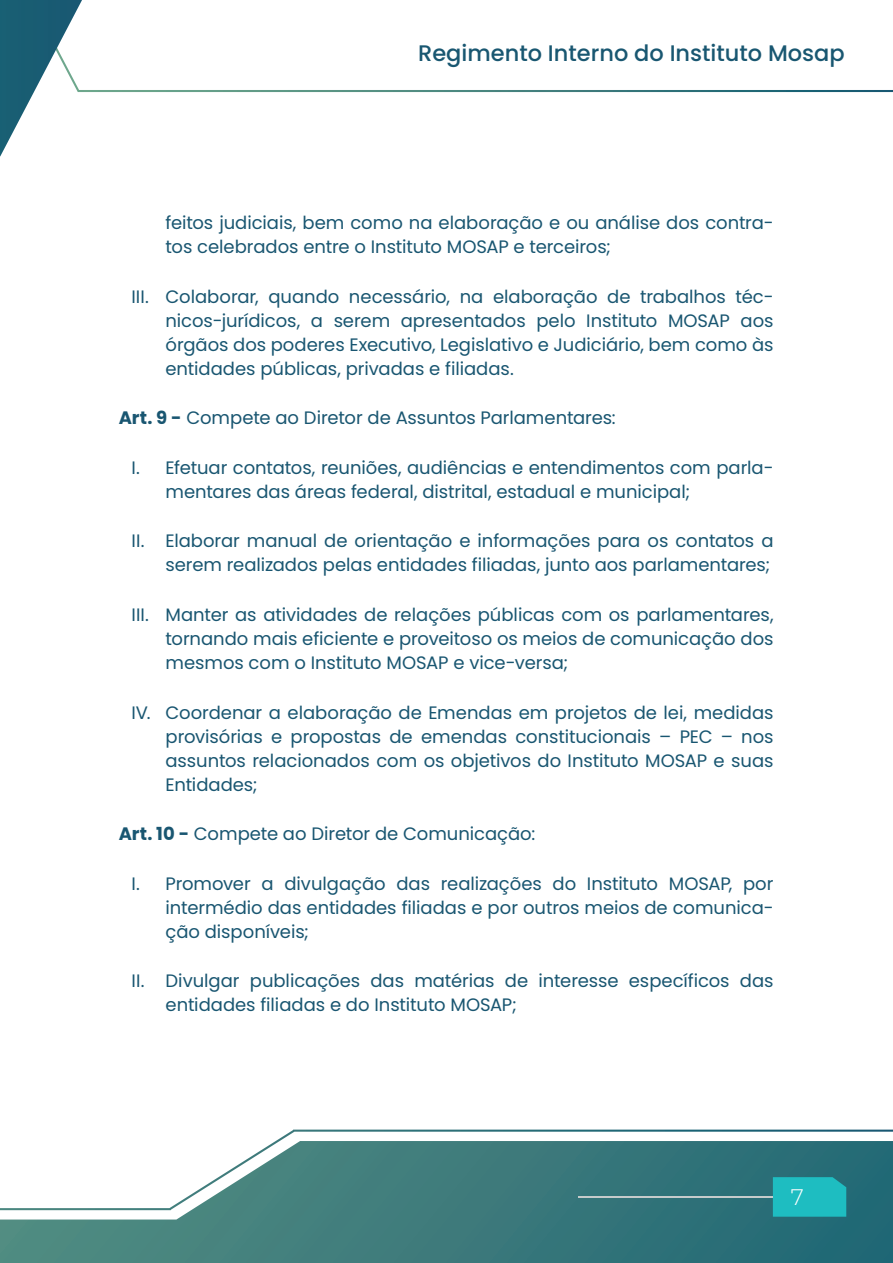
<style>
.page{position:relative;width:893px;height:1263px;background:#fff}
.page>*{position:absolute;margin:0;border:0;box-sizing:border-box;transform-origin:0 0}
.t1{font:500 22.5px "Poppins";color:#195771}
.t2{font:300 22.5px "Montserrat";color:#fff}
.t3{font:18px/24px "Poppins";letter-spacing:-.005em;color:#195671;text-align:justify}
.s1{font-weight:700}
</style>
<div class="page">
<svg style="left:82px;top:90px;width:811px;height:2px;background:#44837e"></svg>
<svg style="left:0;top:0;width:82px;height:156px"></svg>
<svg style="left:276px;top:1129px;width:617px;height:12px"></svg>
<svg style="left:0;top:1141px;width:893px;height:122px"></svg>
<svg style="left:773px;top:1177px;width:73px;height:40px;background:#1ebabe"></svg>
<hr style="left:578px;top:1196px;width:195px;height:2px;background:#c6cbcb">
<p class="t1" style="left:418px;top:40px;width:428px">Regimento Interno do Instituto Mosap</p>
<p class="t3" style="left:165px;top:211px;width:610px">feitos judiciais, bem como na elaboração e ou análise dos contra&shy;tos celebrados entre o Instituto MOSAP e terceiros;</p>
<p class="t3" style="left:165px;top:285px;width:610px;text-indent:-34px">III. Colaborar, quando necessário, na elaboração de trabalhos téc&shy;nicos-jurídicos, a serem apresentados pelo Instituto MOSAP aos órgãos dos poderes Executivo, Legislativo e Judiciário, bem como às entidades públicas, privadas e filiadas.</p>
<p class="t3" style="left:119px;top:406px;width:499px"><span class="s1">Art. 9 -</span> Compete ao Diretor de Assuntos Parlamentares:</p>
<p class="t3" style="left:165px;top:456px;width:610px;text-indent:-34px">I. Efetuar contatos, reuniões, audiências e entendimentos com parla&shy;mentares das áreas federal, distrital, estadual e municipal;</p>
<p class="t3" style="left:131px;top:529px;width:644px;text-align:right">II. Elaborar manual de orientação e informações para os contatos a serem realizados pelas entidades filiadas, junto aos parlamentares;</p>
<p class="t3" style="left:165px;top:603px;width:610px;text-indent:-34px">III. Manter as atividades de relações públicas com os parlamentares, tornando mais eficiente e proveitoso os meios de comunicação dos mesmos com o Instituto MOSAP e vice-versa;</p>
<p class="t3" style="left:165px;top:700px;width:610px;text-indent:-34px">IV. Coordenar a elaboração de Emendas em projetos de lei, medidas provisórias e propostas de emendas constitucionais – PEC – nos assuntos relacionados com os objetivos do Instituto MOSAP e suas Entidades;</p>
<p class="t3" style="left:119px;top:822px;width:418px"><span class="s1">Art. 10 -</span> Compete ao Diretor de Comunicação:</p>
<p class="t3" style="left:166px;top:871px;width:610px;text-indent:-34px">I. Promover a divulgação das realizações do Instituto MOSAP, por intermédio das entidades filiadas e por outros meios de comunica&shy;ção disponíveis;</p>
<p class="t3" style="left:166px;top:969px;width:610px;text-indent:-34px">II. Divulgar publicações das matérias de interesse específicos das entidades filiadas e do Instituto MOSAP;</p>
<p class="t2" style="left:791px;top:1181px;width:15px">7</p>
</div>
